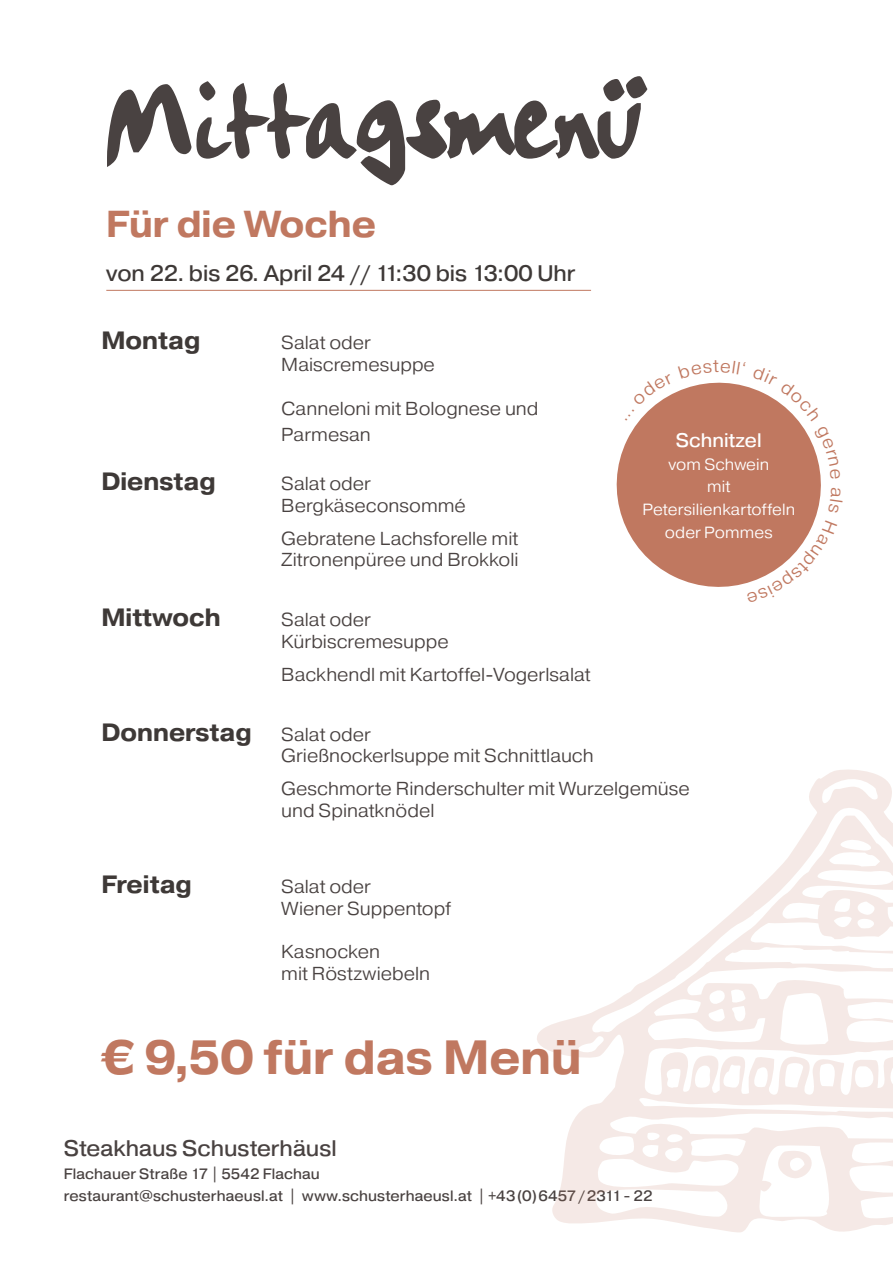
<style>
.page{position:relative;width:893px;height:1263px;background:#fff}
.page>*{position:absolute;margin:0;border:0;box-sizing:border-box;transform-origin:0 0}
.t1{font:140.25px "Handwriting Plain";letter-spacing:-.005em;color:#494241;scale:.9 1}
.t2{font:700 48px "Pragmatica Ext";color:#c07860;scale:.9 1}
.t3{font:700 37.5px "Pragmatica Ext";color:#c07860;scale:.9 1}
.t4{font:700 25.05px "Pragmatica Ext";color:#3e3937;scale:.9 1}
.t5{font:22.5px "Pragmatica Ext";color:#3e3937;scale:.9 1}
.t6{font:22.5px "Pragmatica Ext";color:#494241;scale:.9 1}
.t7{font:19.65px "Pragmatica Ext";color:#fff;scale:.9 1}
.t8{font:300 18.75px/21.9px "Pragmatica Ext";color:#494241;scale:.9 1}
.t9{font:300 16.2px/22.8px "Pragmatica Ext";letter-spacing:.005em;color:#fff;text-align:center;scale:.9 1}
.t10{font:15px/22.5px "Pragmatica Ext";letter-spacing:.01em;color:#494241;scale:.9 1}
.s1{font-weight:300;font-size:18.75px;color:#494241}
</style>
<div class="page">
<hr style="left:106px;top:290px;width:485px;height:1px;background:#c07860">
<svg style="left:616px;top:386px;width:205px;height:201px;background:#c88974"></svg>
<svg style="left:537px;top:769px;width:356px;height:464px"></svg>
<svg style="left:756px;top:1146px;width:64px;height:47px"></svg>
<svg style="left:625px;top:382px;width:121px;height:39px"></svg>
<svg style="left:753px;top:386px;width:68px;height:93px"></svg>
<svg style="left:747px;top:520px;width:74px;height:67px"></svg>
<p class="t1" style="left:101px;top:15px;width:612px">Mittagsmenü</p>
<p class="t3" style="left:106px;top:199px;width:301px">Für die Woche</p>
<p class="t5" style="left:106px;top:259px;width:523px">von 22. bis 26. April 24 // 11:30 bis 13:00 Uhr</p>
<p class="t4" style="left:101px;top:324px;width:111px">Montag</p>
<p class="t8" style="left:281px;top:332px;width:172px">Salat oder<br>Maiscremesuppe</p>
<p class="t8" style="left:281px;top:395px;width:287px;line-height:26.5px">Canneloni mit Bolognese und<br>Parmesan</p>
<p class="t4" style="left:101px;top:465px;width:128px">Dienstag</p>
<p class="t8" style="left:281px;top:473px;width:207px">Salat oder<br>Bergkäseconsommé</p>
<p class="t8" style="left:281px;top:527px;width:265px">Gebratene Lachsforelle mit<br>Zitronenpüree und Brokkoli</p>
<p class="t4" style="left:101px;top:601px;width:134px">Mittwoch</p>
<p class="t8" style="left:281px;top:609px;width:188px">Salat oder<br>Kürbiscremesuppe</p>
<p class="t8" style="left:281px;top:663px;width:345px">Backhendl mit Kartoffel-Vogerlsalat</p>
<p class="t4" style="left:101px;top:715px;width:301px">Donnerstag <span class="s1">Salat oder</span></p>
<p class="t8" style="left:281px;top:745px;width:349px">Grießnockerlsuppe mit Schnittlauch</p>
<p class="t8" style="left:281px;top:778px;width:455px">Geschmorte Rinderschulter mit Wurzelgemüse und Spinatknödel</p>
<p class="t7" style="left:676px;top:428px;width:97px">Schnitzel</p>
<p class="t9" style="left:642px;top:453px;width:171px">vom Schwein<br>mit<br>Petersilienkartoffeln oder Pommes</p>
<p class="t4" style="left:101px;top:867px;width:102px">Freitag</p>
<p class="t8" style="left:281px;top:875px;width:190px">Salat oder<br>Wiener Suppentopf</p>
<p class="t8" style="left:281px;top:941px;width:167px">Kasnocken<br>mit Röstzwiebeln</p>
<p class="t2" style="left:101px;top:1026px;width:535px">€ 9,50 für das Menü</p>
<p class="t6" style="left:64px;top:1134px;width:305px">Steakhaus Schusterhäusl</p>
<p class="t10" style="left:64px;top:1162px;width:656px">Flachauer Straße 17 | 5542 Flachau<br>restaurant@schusterhaeusl.at | www.schusterhaeusl.at | +43(0)6457/2311- 22</p>
</div>
